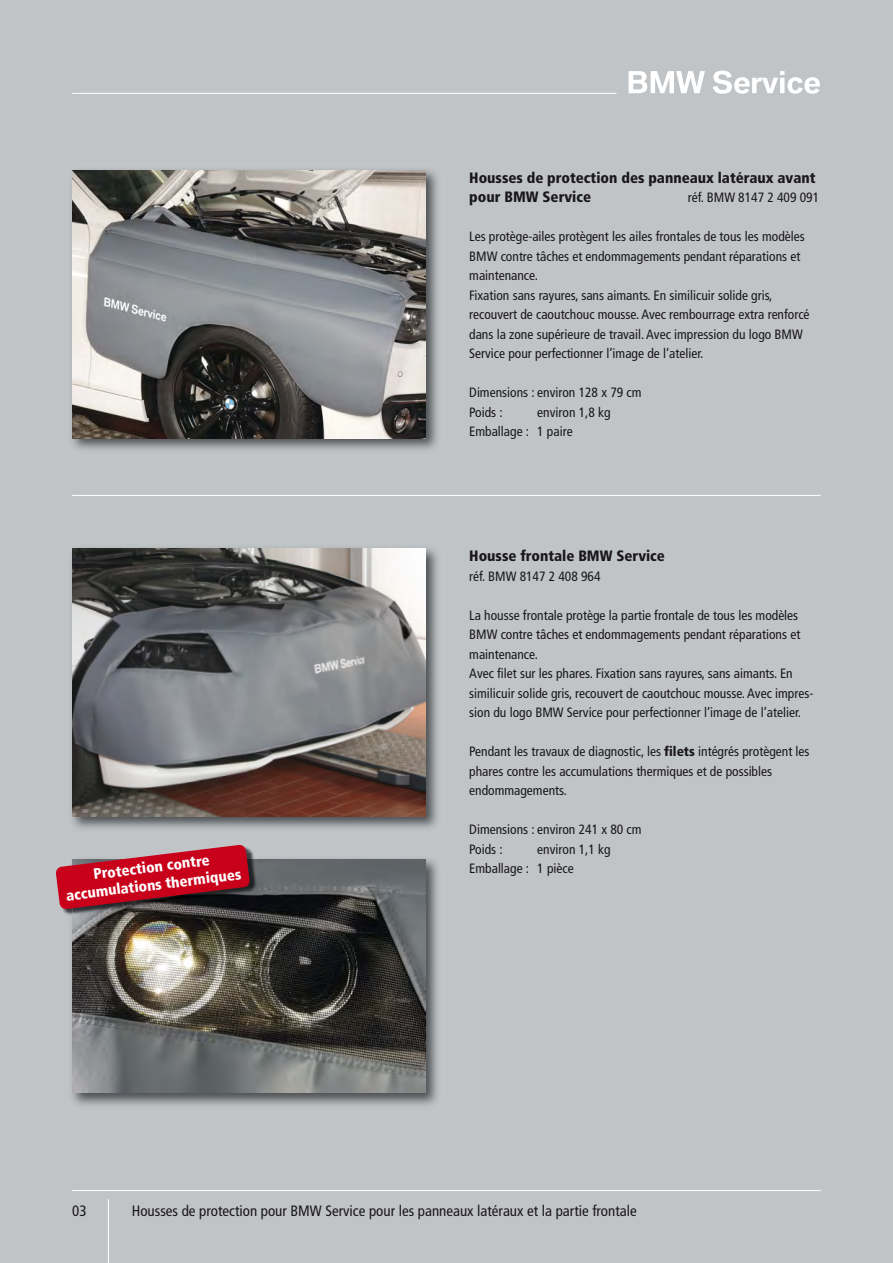
<style>
.page{position:relative;width:893px;height:1263px;background:#c1c4c7}
.page>*{position:absolute;margin:0;border:0;box-sizing:border-box;transform-origin:0 0}
.t1{font:900 condensed 15px/19.5px "Frutiger";color:#1a171c}
.t2{font:condensed 15px "Frutiger";color:#1a171c}
.t3{font:900 condensed 15px/17.7px "Frutiger";color:#fff;text-align:center}
.t4{font:condensed 13.5px/19.5px "Frutiger";color:#1a171c}
.s1{font-weight:900}
</style>
<div class="page">
<hr style="left:72px;top:495px;width:749px;height:1px;background:#fff">
<img style="left:72px;top:170px;width:366px;height:280px">
<img style="left:72px;top:170px;width:353px;height:268px">
<img style="left:72px;top:548px;width:366px;height:281px">
<img style="left:72px;top:549px;width:353px;height:267px">
<img style="left:72px;top:859px;width:366px;height:247px">
<img style="left:72px;top:859px;width:353px;height:234px">
<hr style="left:72px;top:1190px;width:749px;height:1px;background:#fff">
<hr style="left:108px;top:1199px;width:1px;height:64px;background:#fff">
<img style="left:63px;top:909px;width:9px;height:7px">
<img style="left:250px;top:852px;width:5px;height:7px">
<img style="left:72px;top:859px;width:191px;height:61px">
<svg style="left:56px;top:844px;width:194px;height:65px"></svg>
<hr style="left:72px;top:93px;width:545px;height:1px;background:#fff">
<svg style="left:629px;top:71px;width:191px;height:23px"></svg>
<p class="t3" style="left:63px;top:870px;width:177px;rotate:-7deg">Protection contre accumulations thermiques</p>
<p class="t1" style="left:469px;top:169px;width:348px">Housses de protection des panneaux latéraux avant pour BMW Service</p>
<p class="t4" style="left:688px;top:189px;width:133px">réf. BMW 8147 2 409 091</p>
<p class="t4" style="left:469px;top:228px;width:342px">Les protège-ailes protègent les ailes frontales de tous les modèles BMW contre tâches et endommagements pendant réparations et maintenance.<br>Fixation sans rayures, sans aimants. En similicuir solide gris, recouvert de caoutchouc mousse. Avec rembourrage extra renforcé dans la zone supérieure de travail. Avec impression du logo BMW Service pour perfectionner l’image de l’atelier.</p>
<p class="t4" style="left:469px;top:384px;width:174px">Dimensions : environ 128 x 79 cm<br>Poids :</p>
<p class="t4" style="left:469px;top:403px;width:143px;text-indent:68px">environ 1,8 kg<br>Emballage : 1 paire</p>
<p class="t1" style="left:469px;top:547px;width:197px">Housse frontale BMW Service</p>
<p class="t4" style="left:469px;top:567px;width:133px">réf. BMW 8147 2 408 964</p>
<p class="t4" style="left:469px;top:606px;width:346px">La housse frontale protège la partie frontale de tous les modèles BMW contre tâches et endommagements pendant réparations et maintenance.<br>Avec filet sur les phares. Fixation sans rayures, sans aimants. En similicuir solide gris, recouvert de caoutchouc mousse. Avec impres&shy;sion du logo BMW Service pour perfectionner l’image de l’atelier.</p>
<p class="t4" style="left:469px;top:743px;width:342px">Pendant les travaux de diagnostic, les <span class="s1">filets</span> intégrés protègent les phares contre les accumulations thermiques et de possibles endommagements.</p>
<p class="t4" style="left:469px;top:821px;width:174px">Dimensions : environ 241 x 80 cm<br>Poids :</p>
<p class="t4" style="left:469px;top:840px;width:143px;text-indent:68px">environ 1,1 kg<br>Emballage : 1 pièce</p>
<p class="t2" style="left:72px;top:1204px;width:16px">03</p>
<p class="t2" style="left:132px;top:1204px;width:506px">Housses de protection pour BMW Service pour les panneaux latéraux et la partie frontale</p>
</div>
